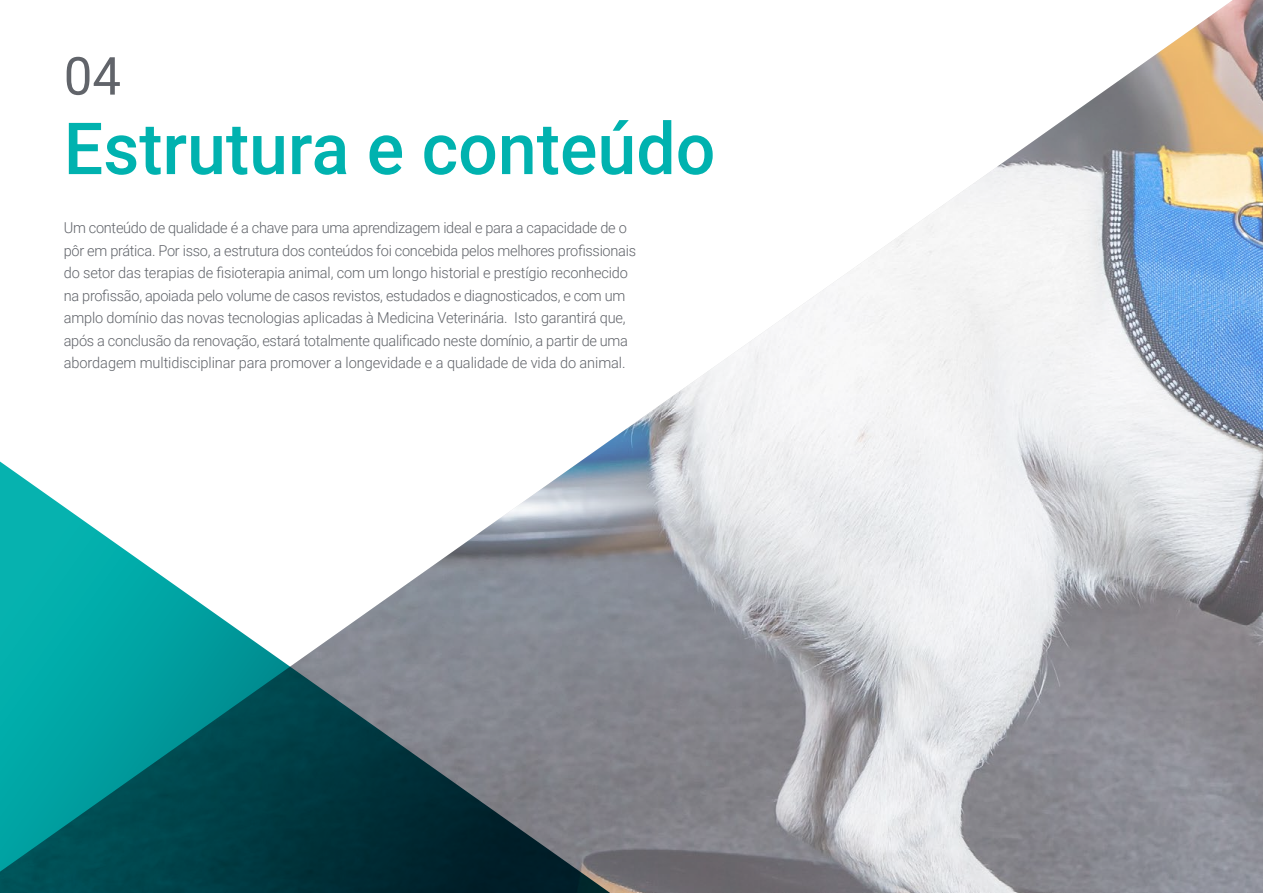
<style>
.page{position:relative;width:1263px;height:893px;background:#fff}
.page>*{position:absolute;margin:0;border:0;box-sizing:border-box;transform-origin:0 0}
.t1{font:500 72px "Roboto";color:#00b2af}
.t2{font:52.5px "Roboto";color:#61646a}
.t3{font:300 15px/22.5px "Roboto";letter-spacing:-.02em;color:#61646a}
</style>
<div class="page">
<img style="left:602px;top:0;width:661px;height:893px">
<svg style="left:0;top:446px;width:640px;height:447px"></svg>
<h2 class="t2" style="left:64px;top:39px;width:59px">04</h2>
<h1 class="t1" style="left:64px;top:98px;width:653px">Estrutura e conteúdo</h1>
<p class="t3" style="left:64px;top:216px;width:574px">Um conteúdo de qualidade é a chave para uma aprendizagem ideal e para a capacidade de o pôr em prática. Por isso, a estrutura dos conteúdos foi concebida pelos melhores profissionais do setor das terapias de fisioterapia animal, com um longo historial e prestígio reconhecido na profissão, apoiada pelo volume de casos revistos, estudados e diagnosticados, e com um amplo domínio das novas tecnologias aplicadas à Medicina Veterinária. Isto garantirá que, após a conclusão da renovação, estará totalmente qualificado neste domínio, a partir de uma abordagem multidisciplinar para promover a longevidade e a qualidade de vida do animal.</p>
</div>
